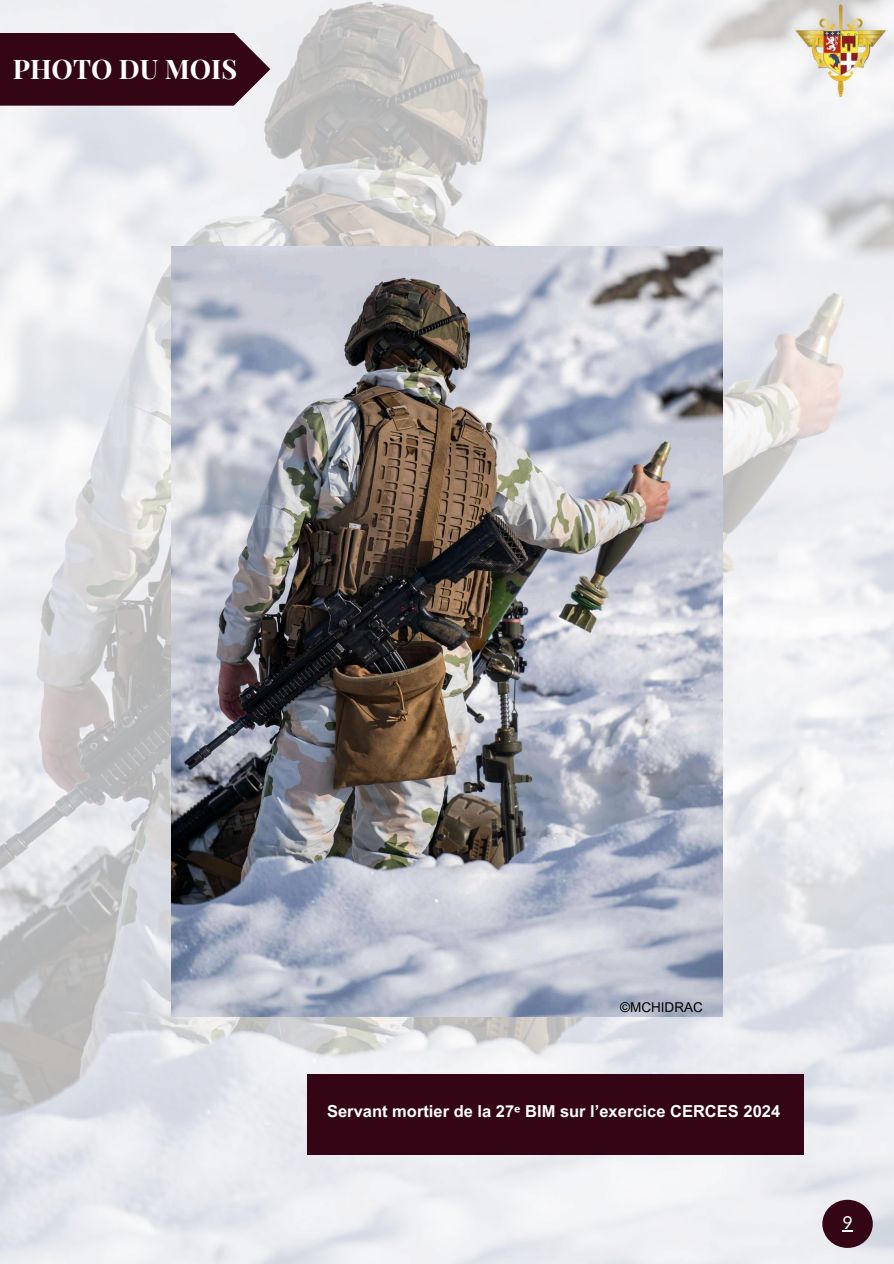
<style>
.page{position:relative;width:894px;height:1264px;background:#fff}
.page>*{position:absolute;margin:0;border:0;box-sizing:border-box;transform-origin:0 0}
.t1{font:700 27px "Playfair Display";color:#fff}
.t2{font:18px "Lato";color:#fff}
.t3{font:700 16.5px "Arial MT Pro";color:#fff}
.t4{font:13.5px "Arial MT Pro";color:#000}
.s1{font-family:"Noto Sans"}
</style>
<div class="page">
<img style="left:0;top:0;width:893px;height:1263px">
<img style="left:795px;top:5px;width:90px;height:92px">
<div style="left:822px;top:1199px;width:50px;height:48px;background:#340514;border-radius:50%"></div>
<svg style="left:0;top:33px;width:270px;height:73px;background:#401523"></svg>
<div style="left:307px;top:1074px;width:497px;height:80px;background:#340514"></div>
<img style="left:171px;top:246px;width:551px;height:770px">
<h1 class="t1" style="left:13px;top:50px;width:226px">PHOTO DU MOIS</h1>
<p class="t4" style="left:620px;top:1001px;width:84px">©MCHIDRAC</p>
<p class="t3" style="left:327px;top:1105px;width:454px">Servant mortier de la 27<span class="s1">ᵉ</span> BIM sur l’exercice CERCES 2024</p>
<p class="t2" style="left:842px;top:1211px;width:12px">9</p>
</div>
